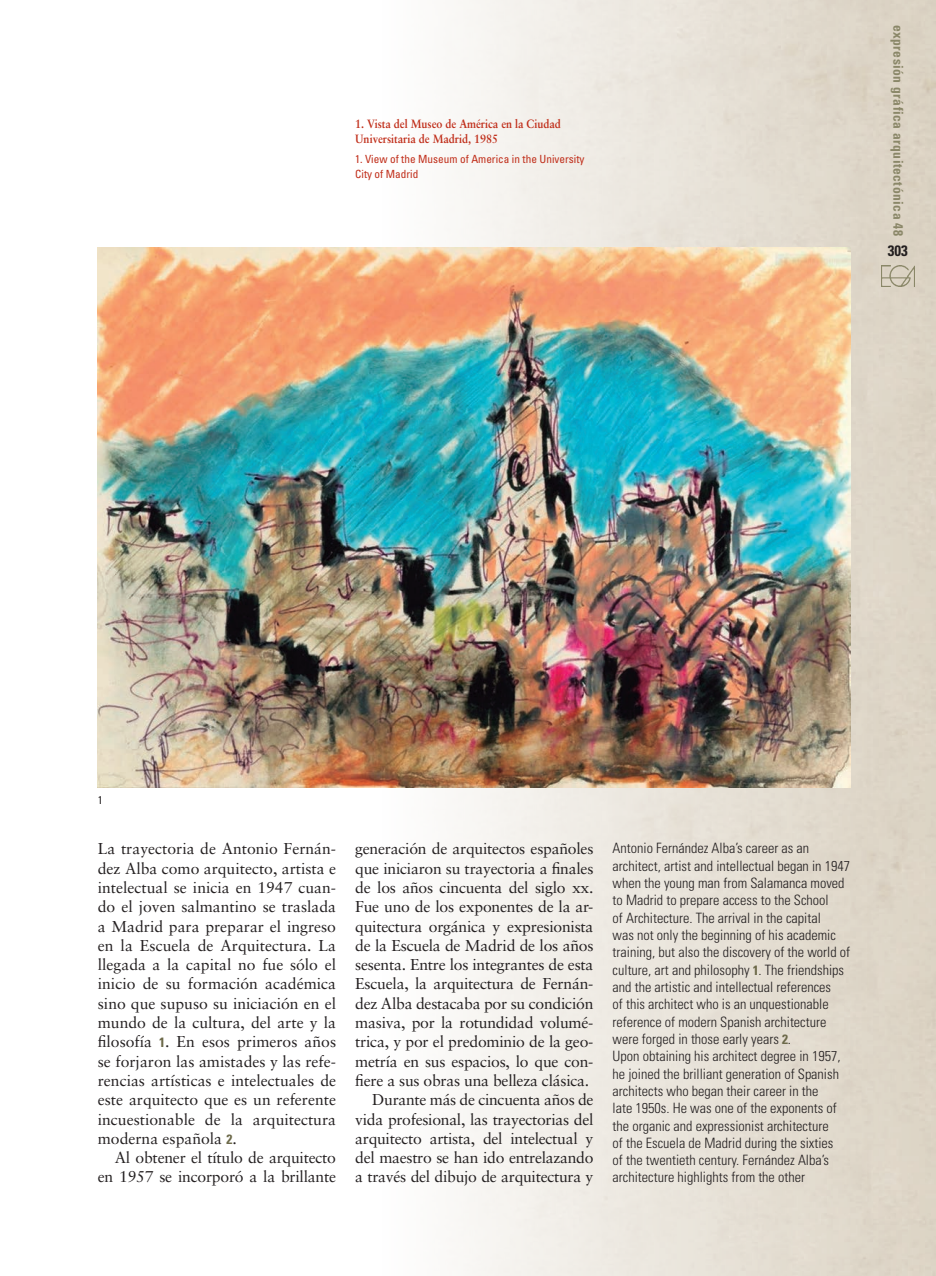
<style>
.page{position:relative;width:936px;height:1276px;background:#fff}
.page>*{position:absolute;margin:0;border:0;box-sizing:border-box;transform-origin:0 0}
.t1{font:15.75px/19.4px "Sabon";letter-spacing:-.015em;color:#231f20;text-align:justify}
.t2{font:700 condensed 15px "Univers";color:#231f20}
.t3{font:300 condensed 14.25px/17.2px "Univers";color:#231f20}
.t4{font:700 condensed 13.5px "Univers";letter-spacing:.035em;color:#8a8768}
.t5{font:700 12px/14.2px "Sabon";color:#c02d19;scale:.9 1}
.TITULAR_1_INGLES{font:condensed 11.25px/14.2px "Univers";color:#c02d19}
.PIES_DE_FOTO_INGLES{font:condensed 11.25px "Univers";color:#231f20}
.s1{font-family:"Univers";font-weight:700;font-stretch:condensed;font-size:13.5px;color:#6d6a4a}
.s2{font-weight:700;font-size:13.5px;color:#6d6a4a}
</style>
<div class="page">
<img style="left:379px;top:0;width:556px;height:1276px">
<img style="left:880px;top:265px;width:34px;height:21px">
<img style="left:98px;top:248px;width:752px;height:540px">
<p class="t5" style="left:355px;top:117px;width:230px">1. Vista del Museo de América en la Ciudad<br>Universitaria de Madrid, 1985</p>
<p class="TITULAR_1_INGLES" style="left:355px;top:152px;width:231px">1. View of the Museum of America in the University<br>City of Madrid</p>
<p class="t4" style="left:906px;top:25px;width:213px;rotate:90deg">expresión gráfica arquitectónica 48</p>
<p class="t2" style="left:887px;top:242px;width:21px">303</p>
<p class="PIES_DE_FOTO_INGLES" style="left:98px;top:792px;width:6px">1</p>
<p class="t1" style="left:98px;top:839px;width:240px">La trayectoria de Antonio Fernán&shy;dez Alba como arquitecto, artista e intelectual se inicia en 1947 cuan&shy;do el joven salmantino se traslada a Madrid para preparar el ingreso en la Escuela de Arquitectura. La llegada a la capital no fue sólo el inicio de su formación académica sino que supuso su iniciación en el mundo de la cultura, del arte y la filosofía <span class="s1">1</span>. En esos primeros años se forjaron las amistades y las refe&shy;rencias artísticas e intelectuales de este arquitecto que es un referente incuestionable de la arquitectura moderna española <span class="s1">2</span>.</p>
<p class="t1" style="left:98px;top:1147px;width:240px;text-align:right">Al obtener el título de arquitecto en 1957 se incorporó a la brillante</p>
<p class="t1" style="left:355px;top:839px;width:240px">generación de arquitectos españoles que iniciaron su trayectoria a finales de los años cincuenta del siglo xx.<br>Fue uno de los exponentes de la ar&shy;quitectura orgánica y expresionista de la Escuela de Madrid de los años sesenta. Entre los integrantes de esta Escuela, la arquitectura de Fernán&shy;dez Alba destacaba por su condición masiva, por la rotundidad volumé&shy;trica, y por el predominio de la geo&shy;metría en sus espacios, lo que con&shy;fiere a sus obras una belleza clásica.</p>
<p class="t1" style="left:355px;top:1090px;width:240px;text-indent:17px">Durante más de cincuenta años de vida profesional, las trayectorias del arquitecto artista, del intelectual y del maestro se han ido entrelazando a través del dibujo de arquitectura y</p>
<p class="t3" style="left:612px;top:840px;width:239px">Antonio Fernández Alba’s career as an architect, artist and intellectual began in 1947 when the young man from Salamanca moved to Madrid to prepare access to the School<br>of Architecture. The arrival in the capital<br>was not only the beginning of his academic training, but also the discovery of the world of culture, art and philosophy <span class="s2">1</span>. The friendships and the artistic and intellectual references<br>of this architect who is an unquestionable reference of modern Spanish architecture were forged in those early years <span class="s2">2</span>.</p>
<p class="t3" style="left:612px;top:1047px;width:229px">Upon obtaining his architect degree in 1957, he joined the brilliant generation of Spanish architects who began their career in the late 1950s. He was one of the exponents of the organic and expressionist architecture of the Escuela de Madrid during the sixties of the twentieth century. Fernández Alba’s architecture highlights from the other</p>
</div>
